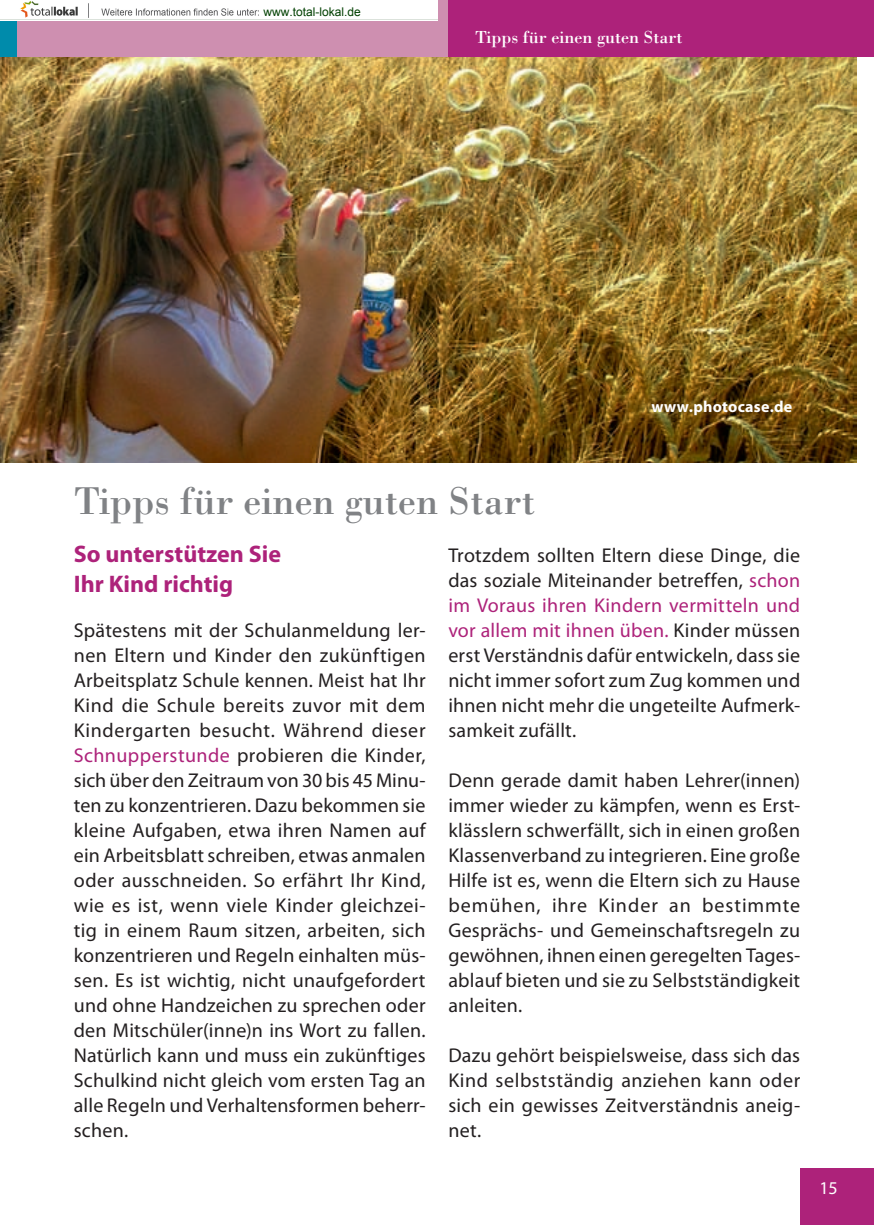
<style>
.page{position:relative;width:874px;height:1225px;background:#fff}
.page>*{position:absolute;margin:0;border:0;box-sizing:border-box;transform-origin:0 0}
.t1{font:40px "Bodoni Std";color:#808285}
.t2{font:700 24px/30px "Myriad Pro";color:#ad227a}
.t3{font:20px/25px "Myriad Pro";letter-spacing:.01em;color:#231f20;text-align:justify}
.t4{font:18px "Bodoni Std";color:#fff}
.t5{font:18px "Myriad Pro";color:#fff}
.t6{font:700 16px "Myriad Pro";letter-spacing:.015em;color:#fff}
.t7{font:12px "Arial";color:#004000}
.s1{color:#ad227a}
</style>
<div class="page">
<div style="left:799px;top:1168px;width:74px;height:57px;background:#ad227a"></div>
<img style="left:0;top:57px;width:856px;height:405px">
<div style="left:0;top:0;width:17px;height:57px;background:#008bab"></div>
<div style="left:17px;top:0;width:856px;height:57px;background:#ce8fb0"></div>
<div style="left:799px;top:0;width:74px;height:57px;background:#ad227a"></div>
<div style="left:448px;top:0;width:408px;height:57px;background:#ad227a"></div>
<img style="left:0;top:0;width:437px;height:20px">
<p class="t7" style="left:263px;top:4px;width:99px">www.total-lokal.de</p>
<p class="t4" style="left:475px;top:26px;width:209px">Tipps für einen guten Start</p>
<p class="t6" style="left:651px;top:396px;width:142px">www.photocase.de</p>
<h1 class="t1" style="left:74px;top:476px;width:462px">Tipps für einen guten Start</h1>
<p class="t2" style="left:74px;top:538px;width:209px">So unterstützen Sie<br>Ihr Kind richtig</p>
<p class="t3" style="left:74px;top:617px;width:353px">Spätestens mit der Schulanmeldung ler&shy;nen Eltern und Kinder den zukünftigen Arbeitsplatz Schule kennen. Meist hat Ihr Kind die Schule bereits zuvor mit dem Kindergarten besucht. Während dieser <span class="s1">Schnupperstunde</span> probieren die Kinder, sich über den Zeitraum von 30 bis 45 Minu&shy;ten zu konzentrieren. Dazu bekommen sie kleine Aufgaben, etwa ihren Namen auf ein Arbeitsblatt schreiben, etwas anmalen oder ausschneiden. So erfährt Ihr Kind, wie es ist, wenn viele Kinder gleichzei&shy;tig in einem Raum sitzen, arbeiten, sich konzentrieren und Regeln einhalten müs&shy;sen. Es ist wichtig, nicht unaufgefordert und ohne Handzeichen zu sprechen oder den Mitschüler(inne)n ins Wort zu fallen.<br>Natürlich kann und muss ein zukünftiges Schulkind nicht gleich vom ersten Tag an alle Regeln und Verhaltensformen beherr&shy;schen.</p>
<p class="t3" style="left:448px;top:542px;width:353px">Trotzdem sollten Eltern diese Dinge, die das soziale Miteinander betreffen, <span class="s1">schon im Voraus ihren Kindern vermitteln und vor allem mit ihnen üben.</span> Kinder müssen erst Verständnis dafür entwickeln, dass sie nicht immer sofort zum Zug kommen und ihnen nicht mehr die ungeteilte Aufmerk&shy;samkeit zufällt.</p>
<p class="t3" style="left:448px;top:767px;width:353px">Denn gerade damit haben Lehrer(innen) immer wieder zu kämpfen, wenn es Erst&shy;klässlern schwerfällt, sich in einen großen Klassenverband zu integrieren. Eine große Hilfe ist es, wenn die Eltern sich zu Hause bemühen, ihre Kinder an bestimmte Gesprächs- und Gemeinschaftsregeln zu gewöhnen, ihnen einen geregelten Tages&shy;ablauf bieten und sie zu Selbstständigkeit anleiten.</p>
<p class="t3" style="left:448px;top:1042px;width:353px">Dazu gehört beispielsweise, dass sich das Kind selbstständig anziehen kann oder sich ein gewisses Zeitverständnis aneig&shy;net.</p>
<p class="t5" style="left:818px;top:1177px;width:20px">15</p>
</div>
